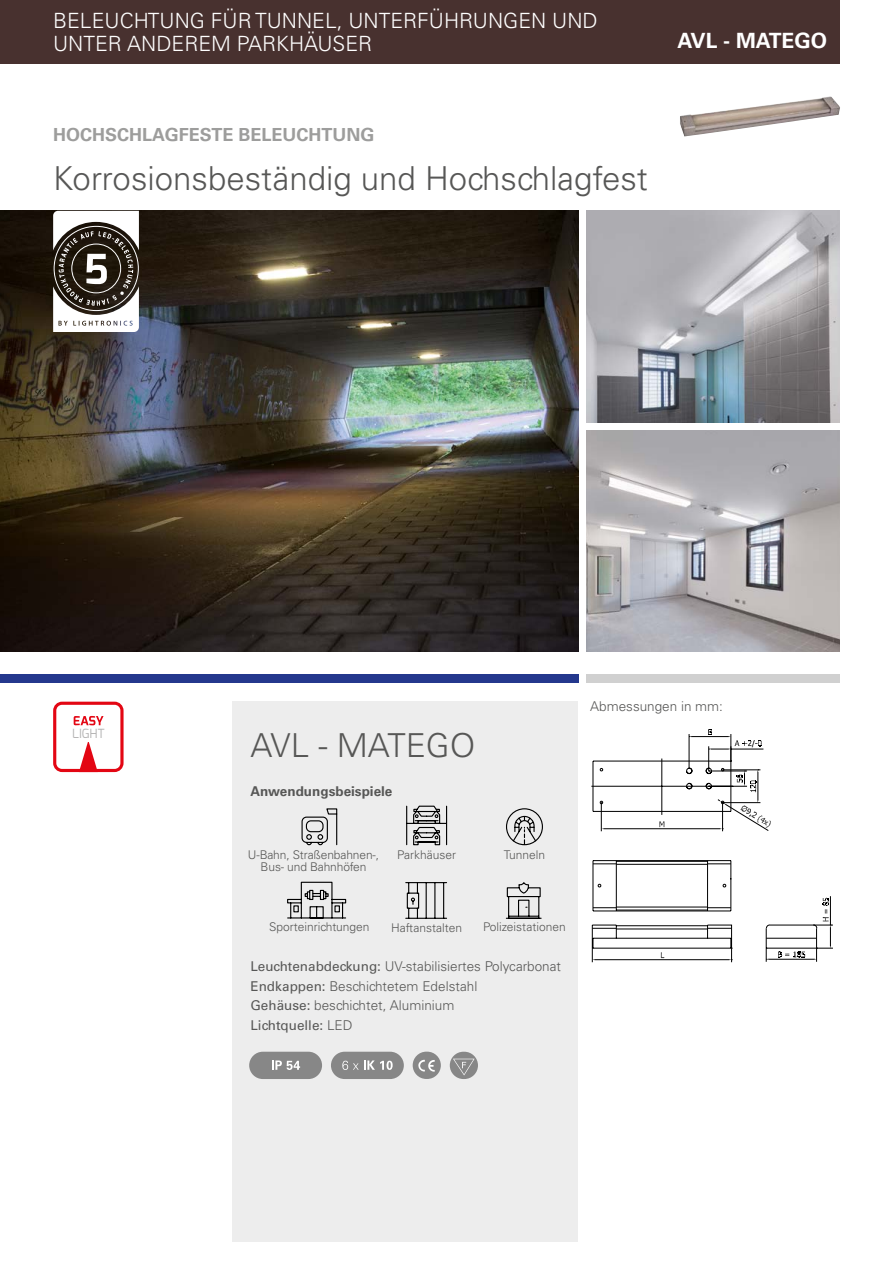
<style>
.page{position:relative;width:893px;height:1263px;background:#fff}
.page>*{position:absolute;margin:0;border:0;box-sizing:border-box;transform-origin:0 0}
._2017_Tech_specs{font:300 33px "Univers LT Std";color:#575756}
.t1{font:300 21px/22.5px "Univers LT Std";color:#fff}
.t2{font:700 21px "Univers LT Std";color:#fff}
._2017_chapeau{font:700 18px "Univers LT Std";color:#9d9d9c}
._2017_Body{font:300 13.5px "Univers LT Std";color:#575756}
._2017_Tussenkopje{font:700 13.5px "Univers LT Std";color:#575756}
._2017_Body-2{font:13.5px "Univers LT Std";color:#575756}
.t3{font:12.6px "Exo";color:#b3b2b2}
.Broodtekst_Blauw{font:300 12px "Univers LT Std";color:#575756}
._2017_Body-3{font:300 12px "Univers LT Std";letter-spacing:-.01em;color:#575756}
.s1{font-weight:400}
.s2{font-weight:300}
</style>
<div class="page">
<img style="left:0;top:211px;width:578px;height:441px">
<svg style="left:53px;top:211px;width:86px;height:121px"></svg>
<div style="left:0;top:0;width:840px;height:64px;background:#48312f"></div>
<div style="left:0;top:674px;width:578px;height:8px;background:#24388d"></div>
<div style="left:587px;top:674px;width:253px;height:8px;background:#d0d0d0"></div>
<div style="left:232px;top:702px;width:346px;height:540px;background:#ededed"></div>
<svg style="left:591px;top:860px;width:242px;height:102px"></svg>
<hr style="left:593px;top:761px;width:1px;height:50px;background:#000">
<hr style="left:593px;top:811px;width:138px;height:1px;background:#000">
<hr style="left:593px;top:761px;width:138px;height:1px;background:#000">
<hr style="left:591px;top:786px;width:142px;height:1px;background:#000">
<hr style="left:766px;top:938px;width:50px;height:1px;background:#000">
<svg style="left:599px;top:729px;width:172px;height:102px"></svg>
<img style="left:680px;top:96px;width:160px;height:40px">
<img style="left:587px;top:211px;width:253px;height:211px">
<img style="left:587px;top:431px;width:253px;height:221px">
<svg style="left:53px;top:702px;width:71px;height:70px"></svg>
<div style="left:331px;top:1052px;width:73px;height:27px;background:#878787;border-radius:14px"></div>
<svg style="left:342px;top:1060px;width:51px;height:10px"></svg>
<svg style="left:450px;top:1052px;width:28px;height:27px"></svg>
<svg style="left:453px;top:1059px;width:22px;height:16px"></svg>
<svg style="left:506px;top:808px;width:37px;height:38px"></svg>
<svg style="left:406px;top:805px;width:42px;height:41px"></svg>
<svg style="left:301px;top:808px;width:37px;height:38px"></svg>
<svg style="left:287px;top:881px;width:60px;height:38px"></svg>
<svg style="left:405px;top:882px;width:42px;height:37px"></svg>
<svg style="left:505px;top:882px;width:37px;height:37px"></svg>
<div style="left:249px;top:1052px;width:73px;height:27px;background:#878787;border-radius:14px"></div>
<svg style="left:272px;top:1060px;width:28px;height:10px"></svg>
<div style="left:413px;top:1052px;width:28px;height:27px;background:#878787;border-radius:14px"></div>
<svg style="left:418px;top:1060px;width:17px;height:12px"></svg>
<p class="t1" style="left:53px;top:10px;width:546px">BELEUCHTUNG FÜR TUNNEL, UNTERFÜHRUNGEN UND<br>UNTER ANDEREM PARKHÄUSER</p>
<p class="_2017_chapeau" style="left:53px;top:124px;width:323px">HOCHSCHLAGFESTE BELEUCHTUNG</p>
<p class="_2017_Tech_specs" style="left:53px;top:158px;width:596px">Korrosionsbeständig und Hochschlagfest</p>
<p class="t2" style="left:677px;top:28px;width:151px">AVL - MATEGO</p>
<p class="t3" style="left:72px;top:725px;width:34px">LIGHT</p>
<p class="_2017_Tech_specs" style="left:250px;top:725px;width:226px">AVL - MATEGO</p>
<p class="_2017_Tussenkopje" style="left:250px;top:783px;width:143px">Anwendungsbeispiele</p>
<p class="_2017_Body-3" style="left:248px;top:848px;width:133px">U-Bahn, Straßenbahnen-,</p>
<p class="_2017_Body-3" style="left:397px;top:848px;width:60px">Parkhäuser</p>
<p class="_2017_Body-3" style="left:261px;top:860px;width:107px">Bus- und Bahnhöfen</p>
<p class="Broodtekst_Blauw" style="left:504px;top:848px;width:43px">Tunneln</p>
<p class="Broodtekst_Blauw" style="left:269px;top:920px;width:102px">Sporteinrichtungen</p>
<p class="Broodtekst_Blauw" style="left:391px;top:920px;width:73px">Haftanstalten</p>
<p class="Broodtekst_Blauw" style="left:483px;top:920px;width:84px">Polizeistationen</p>
<p class="_2017_Body" style="left:250px;top:958px;width:312px"><span class="s1">Leuchtenabdeckung:</span> UV-stabilisiertes Polycarbonat</p>
<p class="_2017_Body" style="left:250px;top:978px;width:228px"><span class="s1">Endkappen:</span> Beschichtetem Edelstahl</p>
<p class="_2017_Body" style="left:250px;top:997px;width:205px"><span class="s1">Gehäuse:</span> beschichtet, Aluminium</p>
<p class="_2017_Body-2" style="left:250px;top:1017px;width:104px">Lichtquelle: <span class="s2">LED</span></p>
<p class="_2017_Body" style="left:590px;top:698px;width:134px">Abmessungen in mm:</p>
</div>
